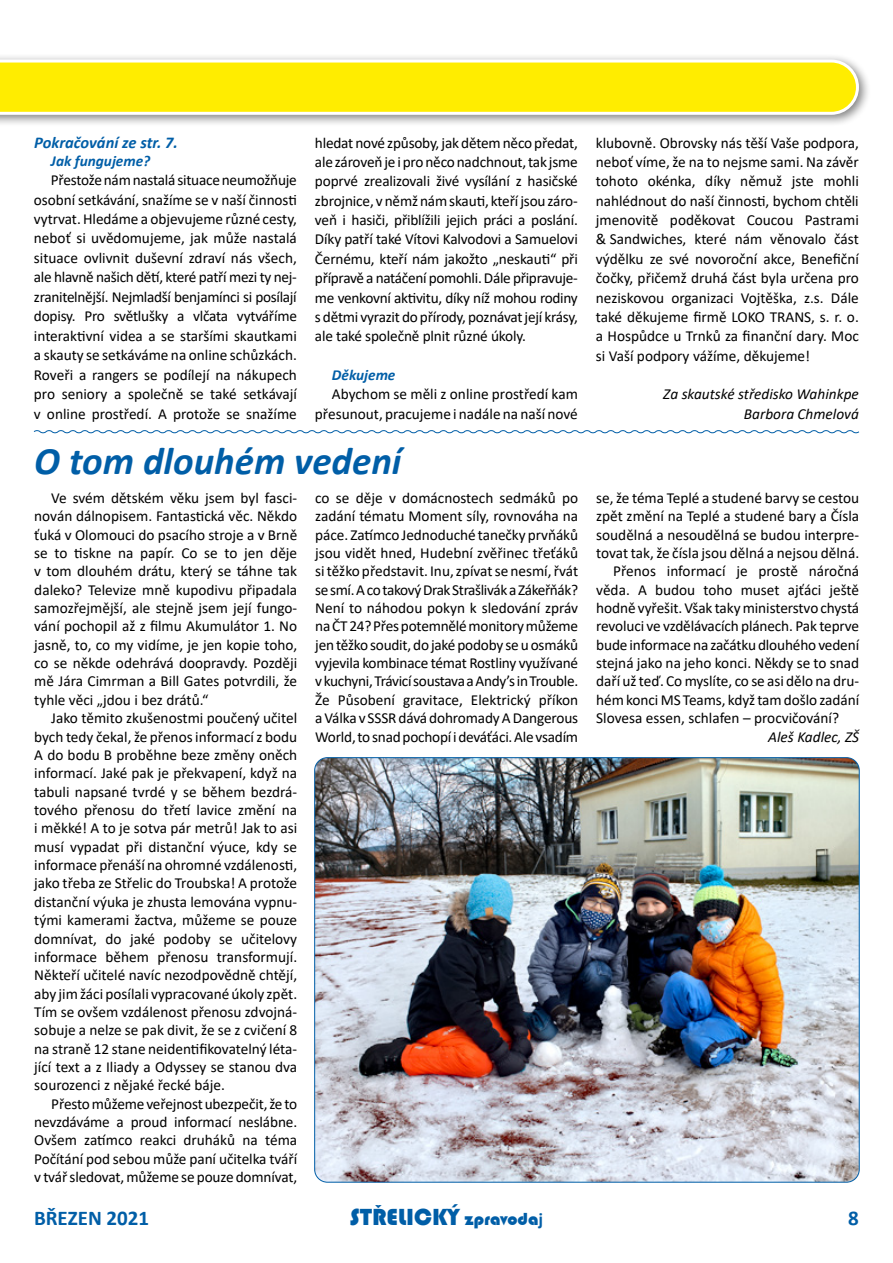
<style>
.page{position:relative;width:893px;height:1263px;background:#fff}
.page>*{position:absolute;margin:0;border:0;box-sizing:border-box;transform-origin:0 0}
.t1{font:italic 700 39px "Calibri";color:#005ea7}
.t2{font:24px "Bauhaus 93";color:#005ea7}
.t3{font:700 21px "Calibri";color:#005ea7}
.t4{font:italic 700 16.5px "Calibri";color:#005ea7}
.t5{font:15.3px/18.3px "Calibri";letter-spacing:-.005em;color:#000;text-align:justify}
.t6{font:italic 15.3px/19.5px "Calibri";color:#000;text-align:right}
.t7{font:italic 700 15.3px "Calibri";color:#005ea7}
.s1{font-size:18px}
.s2{font-family:"Calibri";font-weight:700;font-size:18px}
</style>
<div class="page">
<div style="left:0;top:53px;width:871px;height:74px;background:#000;opacity:.5"></div>
<svg style="left:0;top:60px;width:859px;height:55px"></svg>
<svg style="left:33px;top:430px;width:827px;height:4px"></svg>
<img style="left:315px;top:758px;width:544px;height:424px">
<p class="t4" style="left:34px;top:131px;width:145px">Pokračování ze str. 7.</p>
<p class="t7" style="left:51px;top:150px;width:101px">Jak fungujeme?</p>
<p class="t5" style="left:34px;top:170px;width:264px;line-height:19.5px;text-indent:17px">Přestože nám nastalá situace neumožňuje osobní setkávání, snažíme se v naší činnosti vytrvat. Hledáme a objevujeme různé cesty, neboť si uvědomujeme, jak může nastalá situace ovlivnit duševní zdraví nás všech, ale hlavně našich dětí, které patří mezi ty nej&shy;zranitelnější. Nejmladší benjamínci si posílají dopisy. Pro světlušky a vlčata vytváříme interaktivní videa a se staršími skautkami a skauty se setkáváme na online schůzkách.<br>Roveři a rangers se podílejí na nákupech pro seniory a společně se také setkávají v online prostředí. A protože se snažíme</p>
<p class="t5" style="left:315px;top:132px;width:264px;line-height:19.4px">hledat nové způsoby, jak dětem něco předat, ale zároveň je ipro něco nadchnout, tak jsme poprvé zrealizovali živé vysílání z hasičské zbrojnice, vněmž nám skauti, kteří jsou záro&shy;veň i hasiči, přiblížili jejich práci a poslání.<br>Díky patří také Vítovi Kalvodovi a Samuelovi Černému, kteří nám jakožto „neskauti“ při přípravě a natáčení pomohli. Dále připravuje&shy;me venkovní aktivitu, díky níž mohou rodiny s dětmi vyrazit do přírody, poznávat její krásy, ale také společně plnit různé úkoly.</p>
<p class="t7" style="left:332px;top:364px;width:65px">Děkujeme</p>
<p class="t5" style="left:315px;top:384px;width:264px;line-height:19.4px;text-align:right">Abychom se měli z online prostředí kam přesunout, pracujeme i nadále na naší nové</p>
<h1 class="t1" style="left:34px;top:433px;width:369px">O tom dlouhém vedení</h1>
<p class="t5" style="left:596px;top:132px;width:264px;line-height:19.4px">klubovně. Obrovsky nás těší Vaše podpora, neboť víme, že na to nejsme sami. Na závěr tohoto okénka, díky němuž jste mohli nahlédnout do naší činnosti, bychom chtěli jmenovitě poděkovat Coucou Pastrami &amp; Sandwiches, které nám věnovalo část výdělku ze své novoroční akce, Benefiční čočky, přičemž druhá část byla určena pro neziskovou organizaci Vojtěška, z.s. Dále také děkujeme firmě LOKO TRANS, s. r. o. a Hospůdce u Trnků za finanční dary. Moc si Vaší podpory vážíme, děkujeme!</p>
<p class="t6" style="left:663px;top:384px;width:197px">Za skautské středisko Wahinkpe<br>Barbora Chmelová</p>
<p class="t5" style="left:34px;top:488px;width:264px;text-indent:17px">Ve svém dětském věku jsem byl fasci&shy;nován dálnopisem. Fantastická věc. Někdo ťuká v Olomouci do psacího stroje a v Brně se to tiskne na papír. Co se to jen děje v tom dlouhém drátu, který se táhne tak daleko? Televize mně kupodivu připadala samozřejmější, ale stejně jsem její fungo&shy;vání pochopil až z filmu Akumulátor 1. No jasně, to, co my vidíme, je jen kopie toho, co se někde odehrává doopravdy. Později mě Jára Cimrman a Bill Gates potvrdili, že tyhle věci „jdou i bez drátů.“</p>
<p class="t5" style="left:34px;top:708px;width:264px;text-indent:17px">Jako těmito zkušenostmi poučený učitel bych tedy čekal, že přenos informací z bodu A do bodu B proběhne beze změny oněch informací. Jaké pak je překvapení, když na tabuli napsané tvrdé y se během bezdrá&shy;tového přenosu do třetí lavice změní na i měkké! A to je sotva pár metrů! Jak to asi musí vypadat při distanční výuce, kdy se informace přenáší na ohromné vzdálenosti, jako třeba ze Střelic do Troubska! A protože distanční výuka je zhusta lemována vypnu&shy;tými kamerami žactva, můžeme se pouze domnívat, do jaké podoby se učitelovy informace během přenosu transformují.<br>Někteří učitelé navíc nezodpovědně chtějí, aby jim žáci posílali vypracované úkoly zpět.<br>Tím se ovšem vzdálenost přenosu zdvojná&shy;sobuje a nelze se pak divit, že se z cvičení 8 na straně 12 stane neidentifikovatelný léta&shy;jící text a z Iliady a Odyssey se stanou dva sourozenci z nějaké řecké báje.</p>
<p class="t5" style="left:34px;top:1094px;width:264px;text-indent:17px">Přesto můžeme veřejnost ubezpečit, že to nevzdáváme a proud informací neslábne.<br>Ovšem zatímco reakci druháků na téma Počítání pod sebou může paní učitelka tváří v tvář sledovat, můžeme se pouze domnívat,</p>
<p class="t5" style="left:315px;top:488px;width:264px">co se děje v domácnostech sedmáků po zadání tématu Moment síly, rovnováha na páce. Zatímco Jednoduché tanečky prvňáků jsou vidět hned, Hudební zvěřinec třeťáků si těžko představit. Inu, zpívat se nesmí, řvát se smí. Aco takový Drak Strašlivák aZákeřňák?<br>Není to náhodou pokyn k sledování zpráv na ČT 24? Přes potemnělé monitory můžeme jen těžko soudit, do jaké podoby se u osmáků vyjevila kombinace témat Rostliny využívané vkuchyni, Trávicí soustava aAndy’sin Trouble.<br>Že Působení gravitace, Elektrický příkon aVálka v SSSR dává dohromady ADangerous World, to snad pochopí ideváťáci. Ale vsadím</p>
<p class="t5" style="left:596px;top:488px;width:264px">se, že téma Teplé a studené barvy se cestou</p>
<p class="t5" style="left:596px;top:506px;width:264px">zpět změní na Teplé a studené bary a Čísla</p>
<p class="t5" style="left:596px;top:525px;width:264px">soudělná a nesoudělná se budou interpre-</p>
<p class="t5" style="left:596px;top:543px;width:264px">tovat tak, že čísla jsou dělná a nejsou dělná.</p>
<p class="t5" style="left:613px;top:562px;width:247px">Přenos informací je prostě náročná</p>
<p class="t5" style="left:596px;top:580px;width:264px">věda. A budou toho muset ajťáci ještě</p>
<p class="t5" style="left:596px;top:598px;width:264px">hodně vyřešit. Však taky ministerstvo chystá</p>
<p class="t5" style="left:596px;top:617px;width:264px">revoluci ve vzdělávacích plánech. Pak teprve</p>
<p class="t5" style="left:596px;top:635px;width:264px">bude informace na začátku dlouhého vedení</p>
<p class="t5" style="left:596px;top:653px;width:264px">stejná jako na jeho konci. Někdy se to snad</p>
<p class="t5" style="left:596px;top:672px;width:264px">daří už teď. Co myslíte, co se asi dělo na dru-</p>
<p class="t5" style="left:596px;top:690px;width:264px">hém konci MS Teams, když tam došlo zadání</p>
<p class="t5" style="left:596px;top:708px;width:244px">Slovesa essen, schlafen – procvičování?</p>
<p class="t6" style="left:768px;top:726px;width:92px">Aleš Kadlec, ZŠ</p>
<h3 class="t3" style="left:34px;top:1203px;width:117px">BŘEZEN 2021</h3>
<h2 class="t2" style="left:350px;top:1203px;width:195px">STRˇ ELICKÝ <span class="s1">zpravoda</span><span class="s2">j</span></h2>
<h3 class="t3" style="left:848px;top:1203px;width:12px">8</h3>
</div>
